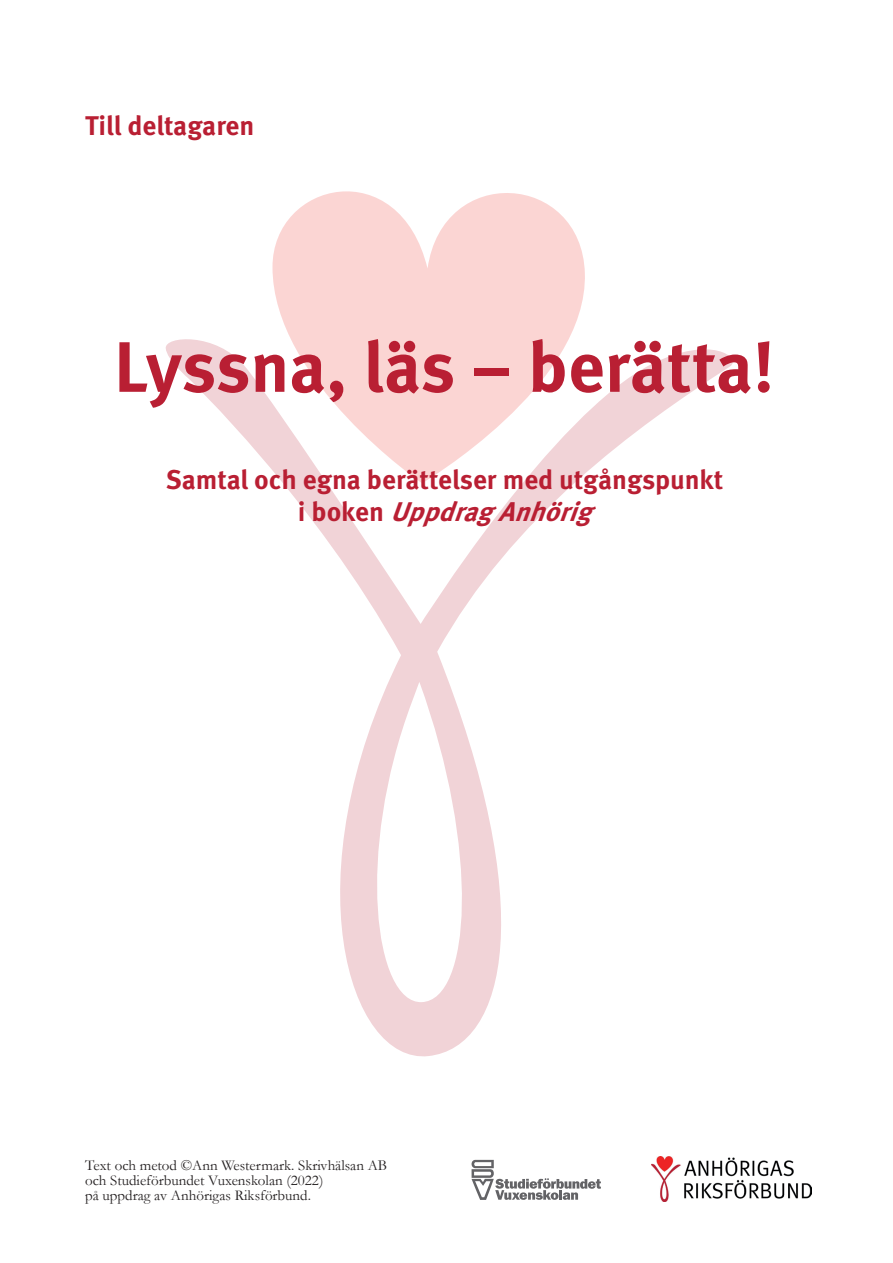
<style>
.page{position:relative;width:893px;height:1263px;background:#fff}
.page>*{position:absolute;margin:0;border:0;box-sizing:border-box;transform-origin:0 0}
.t1{font:700 71.25px "Meta Pro";letter-spacing:-.01em;color:#b91f33}
.t2{font:700 27px/32.4px "Meta Pro";color:#b91f33;text-align:center}
.t3{font:15px/15px "Garamond";color:#231f20}
.s1{font-style:italic}
</style>
<div class="page">
<svg style="left:166px;top:339px;width:567px;height:717px"></svg>
<svg style="left:272px;top:191px;width:316px;height:292px;fill:#fbd5d3"></svg>
<svg style="left:471px;top:1160px;width:130px;height:40px"></svg>
<img style="left:652px;top:1156px;width:159px;height:45px">
<h2 class="t2" style="left:85px;top:108px;width:171px">Till deltagaren</h2>
<h1 class="t1" style="left:114px;top:311px;width:662px">Lyssna, läs – berätta!</h1>
<h2 class="t2" style="left:166px;top:462px;width:559px">Samtal och egna berättelser med utgångspunkt i b o k e n <span class="s1">UppdragAnhörig</span></h2>
<p class="t3" style="left:85px;top:1157px;width:304px">Text och metod ©Ann Westermark. Skrivhälsan AB och Studieförbundet Vuxenskolan (2022)<br>på uppdrag av Anhörigas Riksförbund.</p>
</div>
